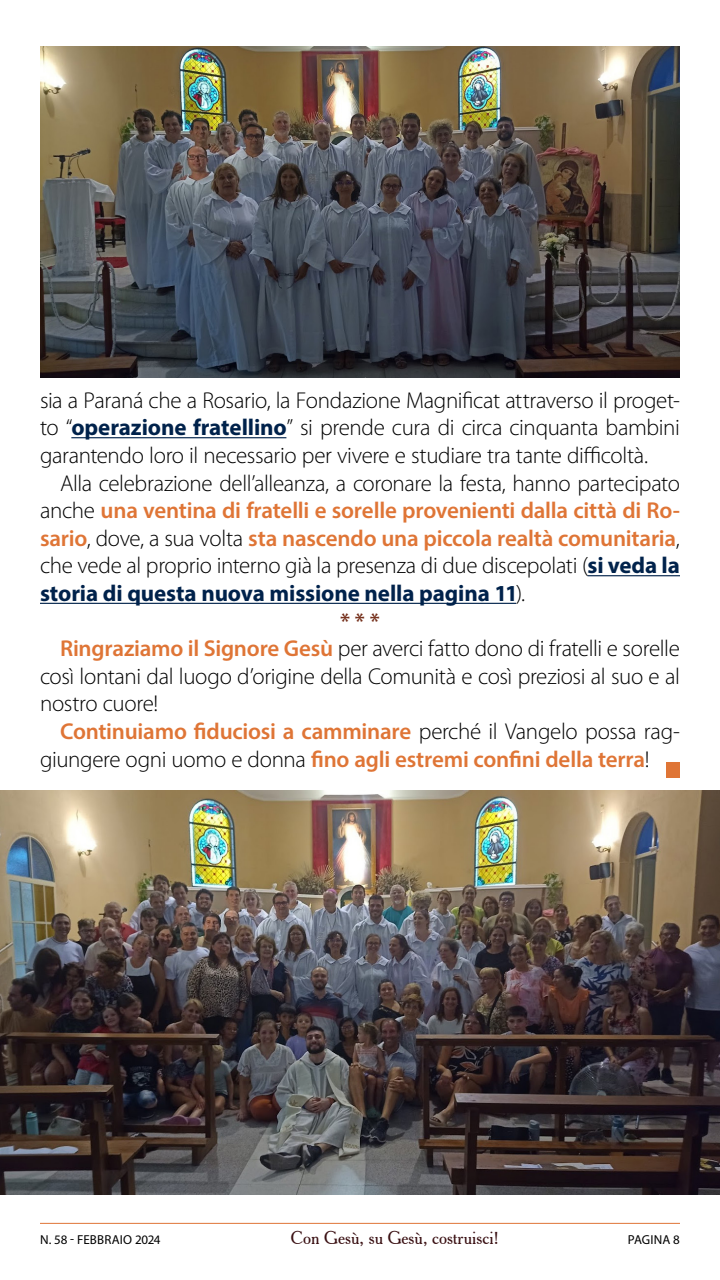
<style>
.page{position:relative;width:720px;height:1280px;background:#fff}
.page>*{position:absolute;margin:0;border:0;box-sizing:border-box;transform-origin:0 0}
.Testo_paragrafo{font:300 23px/27.6px "Myriad Pro";letter-spacing:-.015em;color:#000;text-align:justify}
.Testo_paragrafo-2{font:600 23px/27.6px "Myriad Pro";letter-spacing:-.01em;color:#df7536}
.Separatore{font:600 23px "Myriad Pro";color:#742e19}
.t1{font:18px "Cheltenham BT";color:#3a1013}
.t2{font:13px "Myriad Pro";letter-spacing:.005em;color:#000}
.s1{font-weight:700;color:#00224b}
.s2{font-weight:600;color:#df7536}
.s3{font-weight:300;color:#000}
</style>
<div class="page">
<hr style="left:40px;top:1223px;width:640px;height:1px;background:#df7536">
<hr style="left:71px;top:437px;width:215px;height:1px;background:#00224b">
<hr style="left:587px;top:575px;width:93px;height:1px;background:#00224b">
<hr style="left:40px;top:603px;width:476px;height:1px;background:#00224b">
<img style="left:0;top:790px;width:720px;height:405px">
<img style="left:40px;top:46px;width:640px;height:332px">
<div style="left:667px;top:762px;width:13px;height:15px;background:#df7536"></div>
<p class="Testo_paragrafo" style="left:40px;top:386px;width:642px">sia a Paraná che a Rosario, la Fondazione Magnificat attraverso il proget&shy;to “<span class="s1">operazione fratellino</span>” si prende cura di circa cinquanta bambini garantendo loro il necessario per vivere e studiare tra tante difficoltà.</p>
<p class="Testo_paragrafo" style="left:40px;top:469px;width:642px;text-indent:20px">Alla celebrazione dell’alleanza, a coronare la festa, hanno partecipato anche <span class="s2">una ventina di fratelli e sorelle provenienti dalla città di Ro&shy;sario</span>, dove, a sua volta <span class="s2">sta nascendo una piccola realtà comunitaria</span>, che vede al proprio interno già la presenza di due discepolati (<span class="s1">si veda la storia di questa nuova missione nella pagina 11</span>).</p>
<p class="Separatore" style="left:340px;top:606px;width:41px">* * *</p>
<p class="Testo_paragrafo" style="left:40px;top:635px;width:642px;text-indent:20px"><span class="s2">Ringraziamo il Signore Gesù</span> per averci fatto dono di fratelli e sorelle così lontani dal luogo d’origine della Comunità e così preziosi al suo e al nostro cuore!</p>
<p class="Testo_paragrafo-2" style="left:40px;top:717px;width:642px;text-indent:20px">Continuiamo fiduciosi a camminare <span class="s3">perché il Vangelo possa rag&shy;giungere ogni uomo e donna</span> fino agli estremi confini della terra<span class="s3">!</span></p>
<p class="t2" style="left:40px;top:1232px;width:122px">N. 58 - FEBBRAIO 2024</p>
<p class="t1" style="left:291px;top:1227px;width:210px">Con Gesù, su Gesù, costruisci!</p>
<p class="t2" style="left:628px;top:1232px;width:54px">PAGINA 8</p>
</div>
